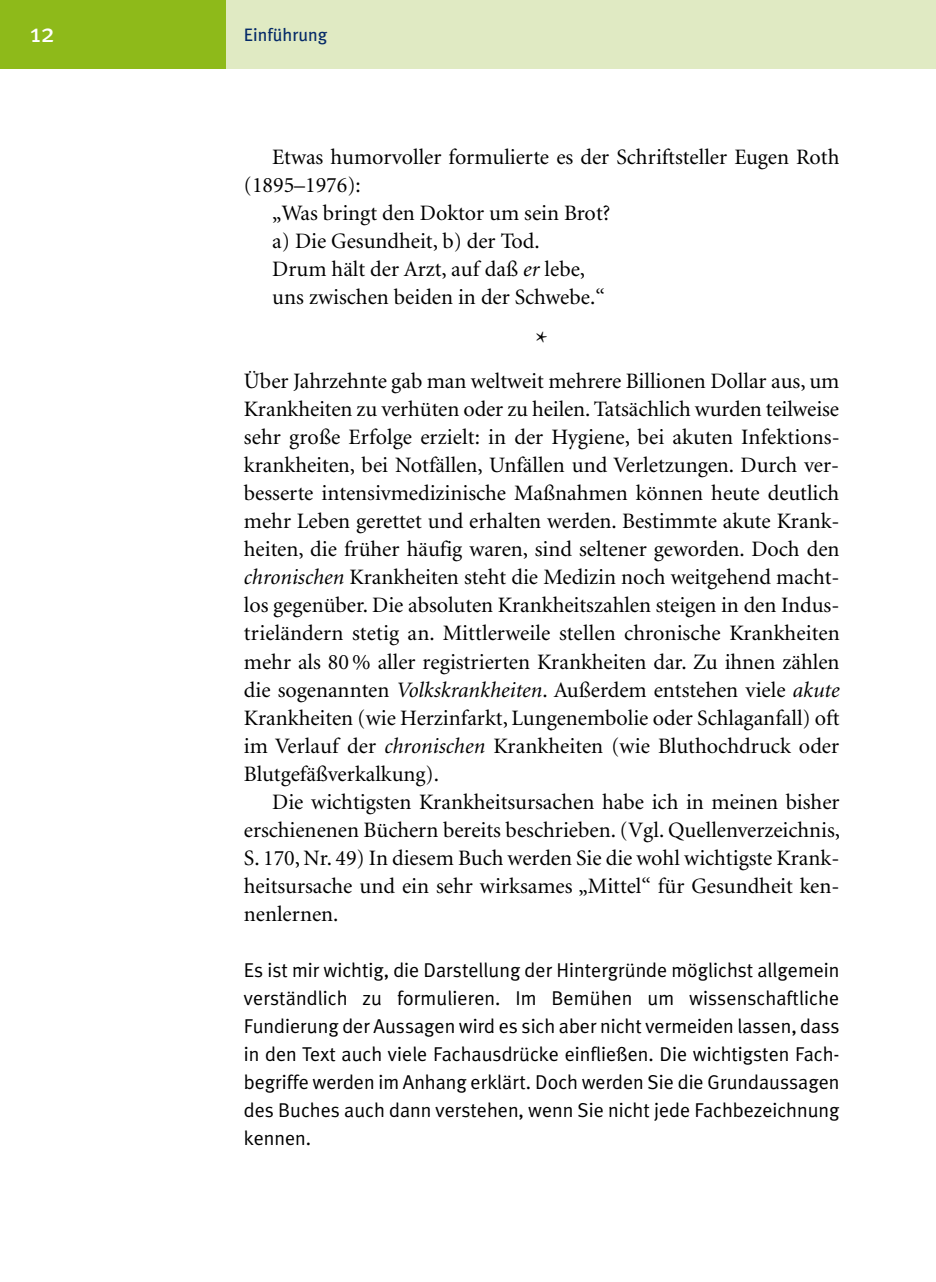
<style>
.page{position:relative;width:936px;height:1282px;background:#fff}
.page>*{position:absolute;margin:0;border:0;box-sizing:border-box;transform-origin:0 0}
.t1{font:30px "Minion";color:#000}
.t2{font:26px "Meta Plus";color:#fff}
.t3{font:22px/28px "Minion";color:#000;text-align:justify}
.t4{font:20px/28px "Meta Plus Normal";color:#000;text-align:justify}
.t5{font:18px "Meta Plus";color:#052a68}
.s1{font-style:italic}
</style>
<div class="page">
<div style="left:0;top:0;width:227px;height:68px;background:#8eba1a"></div>
<div style="left:227px;top:0;width:708px;height:68px;background:#e0eac3"></div>
<p class="t2" style="left:30px;top:17px;width:26px">12</p>
<p class="t5" style="left:244px;top:24px;width:85px">Einführung</p>
<p class="t3" style="left:272px;top:145px;width:568px">Etwas humorvoller formulierte es der Schriftsteller Eugen Roth</p>
<p class="t3" style="left:244px;top:173px;width:118px">(1895–1976):</p>
<p class="t3" style="left:272px;top:201px;width:339px">„Was bringt den Doktor um sein Brot?</p>
<p class="t3" style="left:272px;top:229px;width:269px">a) Die Gesundheit, b) der Tod.</p>
<p class="t3" style="left:272px;top:257px;width:314px">Drum hält der Arzt, auf daß <span class="s1">er</span> lebe,</p>
<p class="t3" style="left:272px;top:285px;width:334px">uns zwischen beiden in der Schwebe.“</p>
<h1 class="t1" style="left:535px;top:331px;width:14px">*</h1>
<p class="t3" style="left:244px;top:369px;width:597px">Über Jahrzehnte gab man weltweit mehrere Billionen Dollar aus, um Krankheiten zu verhüten oder zu heilen. Tatsächlich wurden teil weise sehr große Erfolge erzielt: in der Hygiene, bei akuten Infektions&shy;krankheiten, bei Notfällen, Unfällen und Verletzungen. Durch ver&shy;besserte intensivmedizinische Maßnahmen können heute deutlich mehr Leben gerettet und erhalten werden. Bestimmte akute Krank&shy;heiten, die früher häufig waren, sind seltener geworden. Doch den <span class="s1">chronischen</span> Krankheiten steht die Medizin noch weitgehend macht&shy;los gegenüber. Die absoluten Krankheitszahlen steigen in den Indus&shy;trieländern stetig an. Mittlerweile stellen chronische Krankheiten mehr als 80 % aller registrierten Krankheiten dar. Zu ihnen zählen die sogenannten <span class="s1">Volkskrankheiten</span>. Außerdem entstehen viele <span class="s1">akute </span>Krankheiten (wie Herzinfarkt, Lungenembolie oder Schlaganfall) oft im Verlauf der <span class="s1">chronischen</span> Krankheiten (wie Bluthochdruck oder Blutgefäßverkalkung).</p>
<p class="t3" style="left:244px;top:789px;width:597px;text-indent:28px">Die wichtigsten Krankheitsursachen habe ich in meinen bisher erschienenen Büchern bereits beschrieben. (Vgl. Quellenverzeichnis, S. 170, Nr. 49) In diesem Buch werden Sie die wohl wichtigste Krank&shy;heitsursache und ein sehr wirksames „Mittel“ für Gesundheit ken&shy;nenlernen.</p>
<p class="t4" style="left:244px;top:955px;width:597px">Es ist mir wichtig, die Darstellung der Hintergründe möglichst allgemein verständlich zu formulieren. Im Bemühen um wissenschaftliche Fun dierung der Aussagen wird es sich aber nicht vermeiden lassen, dass in den Text auch viele Fachausdrücke einfließen. Die wichtigsten Fach&shy;begriffe werden im Anhang erklärt. Doch werden Sie die Grundaussagen des Buches auch dann verstehen, wenn Sie nicht jede Fachbezeichnung kennen.</p>
</div>
